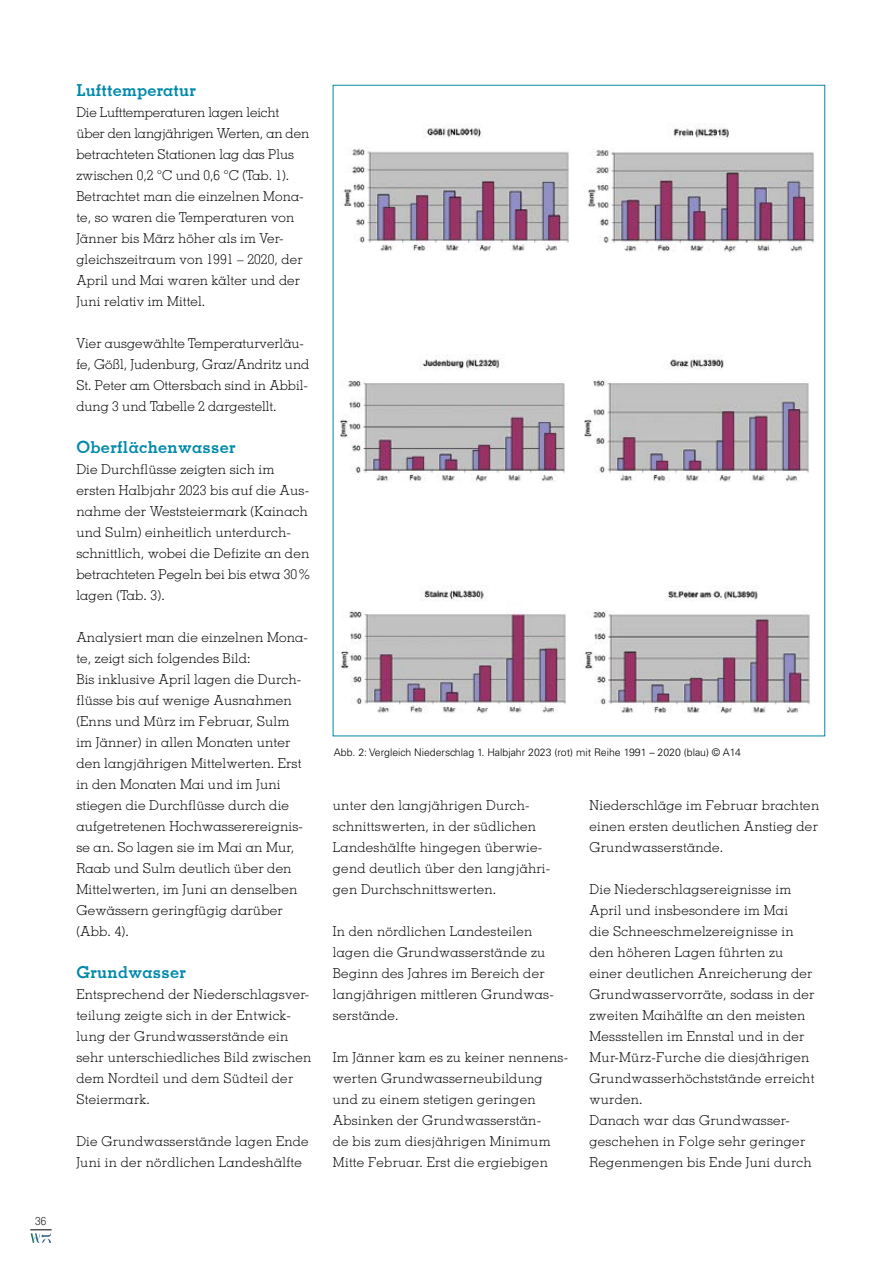
<style>
.page{position:relative;width:893px;height:1263px;background:#fff}
.page>*{position:absolute;margin:0;border:0;box-sizing:border-box;transform-origin:0 0}
.t1{font:700 16.5px "Memphis";letter-spacing:.02em;color:#0089aa}
.t2{font:300 13.65px/21px "Memphis LT Std";letter-spacing:.02em;color:#000}
.t3{font:300 13.65px/21px "Memphis LT Std";color:#000}
.t4{font:300 11.25px "Memphis LT Std";color:#000}
.t5{font:300 10.5px "Univers LT Std";color:#000}
</style>
<div class="page">
<img style="left:31px;top:1233px;width:20px;height:10px">
<svg style="left:30px;top:1229px;width:22px;height:1px"></svg>
<img style="left:343px;top:126px;width:226px;height:126px">
<img style="left:588px;top:126px;width:226px;height:127px">
<img style="left:584px;top:356px;width:225px;height:126px">
<img style="left:340px;top:355px;width:225px;height:127px">
<img style="left:585px;top:585px;width:225px;height:129px">
<img style="left:341px;top:586px;width:225px;height:128px">
<p class="t4" style="left:35px;top:1214px;width:13px">36</p>
<p class="t1" style="left:76px;top:80px;width:121px">Lufttemperatur</p>
<p class="t2" style="left:76px;top:102px;width:234px">Die Lufttemperaturen lagen leicht über den langjährigen Werten, an den betrachteten Stationen lag das Plus zwischen 0,2 °C und 0,6 °C (Tab. 1).<br>Betrachtet man die einzelnen Mona&shy;te, so waren die Temperaturen von Jänner bis März höher als im Ver&shy;gleichszeitraum von 1991 – 2020, der April und Mai waren kälter und der Juni relativ im Mittel.</p>
<p class="t3" style="left:76px;top:333px;width:234px">Vier ausgewählte Temperaturverläu&shy;fe, Gößl, Judenburg, Graz/Andritz und St. Peter am Ottersbach sind in Abbil&shy;dung 3 und Tabelle 2 dargestellt.</p>
<p class="t1" style="left:76px;top:437px;width:161px">Oberflächenwasser</p>
<p class="t2" style="left:76px;top:459px;width:235px">Die Durchflüsse zeigten sich im ersten Halbjahr 2023 bis auf die Aus&shy;nahme der Weststeiermark (Kainach und Sulm) einheitlich unterdurch&shy;schnittlich, wobei die Defizite an den betrachteten Pegeln bei bis etwa 30% lagen (Tab. 3).</p>
<p class="t2" style="left:76px;top:627px;width:233px">Analysiert man die einzelnen Mona&shy;te, zeigt sich folgendes Bild:<br>Bis inklusive April lagen die Durch&shy;flüsse bis auf wenige Ausnahmen (Enns und Mürz im Februar, Sulm im Jänner) in allen Monaten unter den langjährigen Mittelwerten. Erst in den Monaten Mai und im Juni stiegen die Durchflüsse durch die aufgetretenen Hochwasserereignis&shy;se an. So lagen sie im Mai an Mur,<br>Raab und Sulm deutlich über den<br>Mittelwerten, im Juni an denselben<br>Gewässern geringfügig darüber (Abb. 4).</p>
<p class="t1" style="left:76px;top:962px;width:111px">Grundwasser</p>
<p class="t2" style="left:76px;top:984px;width:236px">Entsprechend der Niederschlagsver&shy;teilung zeigte sich in der Entwick&shy;lung der Grundwasserstände ein sehr unterschiedliches Bild zwischen dem Nordteil und dem Südteil der<br>Steiermark.</p>
<p class="t2" style="left:76px;top:1131px;width:234px">Die Grundwasserstände lagen Ende<br>Juni in der nördlichen Landeshälfte</p>
<p class="t5" style="left:334px;top:746px;width:409px">Abb. 2: Vergleich Niederschlag 1. Halbjahr 2023 (rot) mit Reihe 1991 – 2020 (blau) © A14</p>
<p class="t2" style="left:333px;top:795px;width:219px">unter den langjährigen Durch&shy;schnittswerten, in der südlichen<br>Landeshälfte hingegen überwie&shy;gend deutlich über den langjähri&shy;gen Durchschnittswerten.</p>
<p class="t2" style="left:333px;top:921px;width:222px">In den nördlichen Landesteilen lagen die Grundwasserstände zu<br>Beginn des Jahres im Bereich der langjährigen mittleren Grundwas&shy;serstände.</p>
<p class="t2" style="left:333px;top:1047px;width:237px">Im Jänner kam es zu keiner nennens&shy;werten Grundwasserneubildung und zu einem stetigen geringen<br>Absinken der Grundwasserstän-<br>de bis zum diesjährigen Minimum<br>Mitte Februar. Erst die ergiebigen</p>
<p class="t2" style="left:589px;top:795px;width:231px;text-align:justify">Niederschläge im Februar brachten einen ersten deutlichen Anstieg der Grundwasserstände.</p>
<p class="t2" style="left:589px;top:879px;width:226px">Die Niederschlagsereignisse im<br>April und insbesondere im Mai<br>die Schneeschmelzereignisse in den höheren Lagen führten zu einer deutlichen Anreicherung der<br>Grundwasservorräte, sodass in der zweiten Maihälfte an den meisten<br>Messstellen im Ennstal und in der<br>Mur-Mürz-Furche die diesjährigen<br>Grundwasserhöchststände erreicht wurden.<br>Danach war das Grundwasser&shy;geschehen in Folge sehr geringer<br>Regenmengen bis Ende Juni durch</p>
</div>
